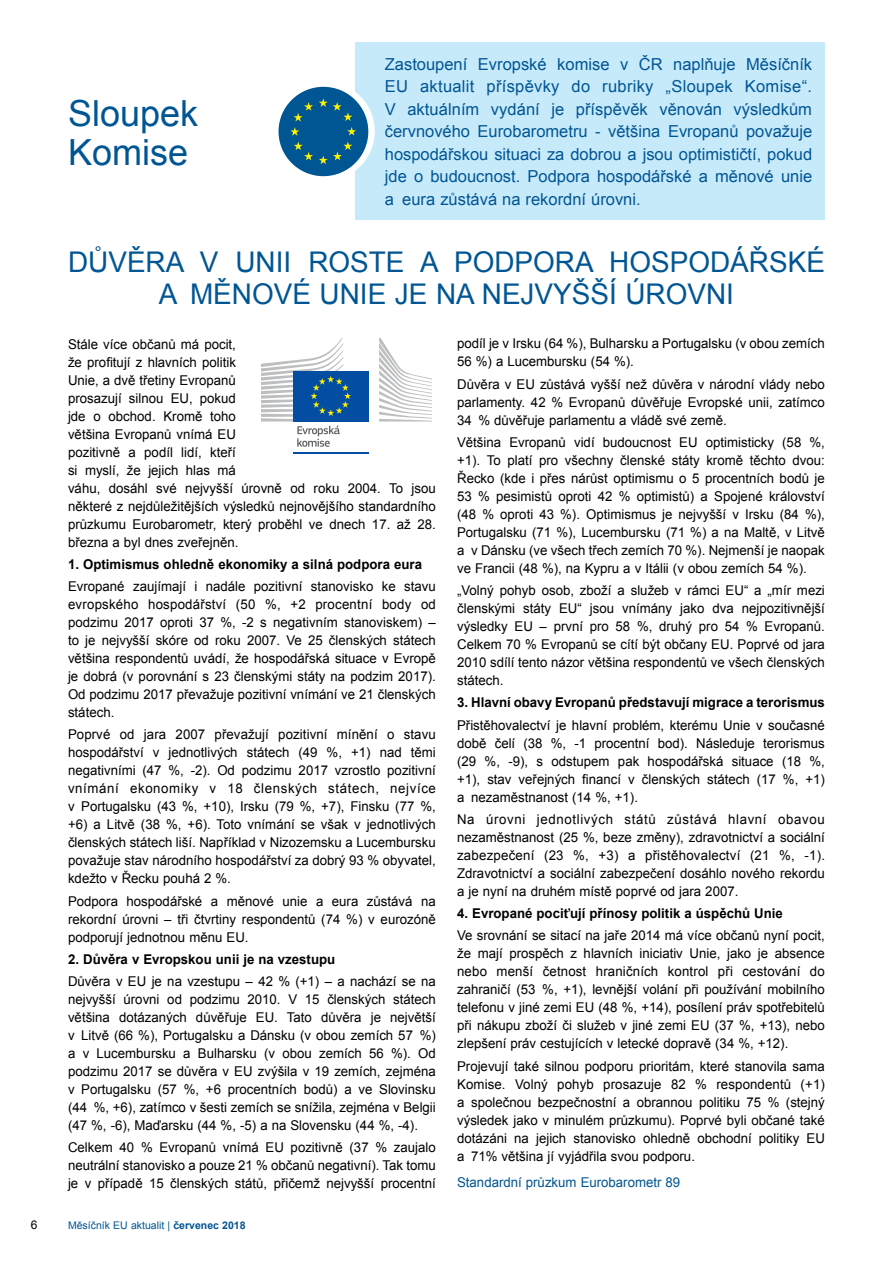
<style>
.page{position:relative;width:893px;height:1263px;background:#fff}
.page>*{position:absolute;margin:0;border:0;box-sizing:border-box;transform-origin:0 0}
.t1{font:36px/39px "Arial";color:#005593}
.t2{font:28.5px "Arial";color:#005593}
.t3{font:16.5px/22.5px "Arial";color:#005593;text-align:justify}
.t4{font:13.5px/18px "Arial";color:#000;text-align:justify}
.t5{font:700 13.5px "Arial";color:#000}
.t6{font:13.5px "Arial";color:#005593}
.t7{font:12px "Arial";color:#000}
.t8{font:10.5px "Arial";color:#005593}
.s1{font-weight:700}
</style>
<div class="page">
<div style="left:355px;top:43px;width:470px;height:177px;background:#c7eafb"></div>
<svg style="left:282px;top:83px;width:93px;height:97px"></svg>
<div style="left:279px;top:87px;width:89px;height:89px;background:#005593;border-radius:50%"></div>
<svg style="left:319px;top:98px;width:33px;height:23px"></svg>
<svg style="left:294px;top:102px;width:19px;height:19px"></svg>
<svg style="left:290px;top:127px;width:9px;height:9px"></svg>
<svg style="left:294px;top:142px;width:19px;height:18px"></svg>
<svg style="left:319px;top:142px;width:33px;height:22px"></svg>
<svg style="left:347px;top:127px;width:9px;height:9px"></svg>
<div style="left:293px;top:371px;width:75px;height:50px;background:#034ea2"></div>
<hr style="left:293px;top:452px;width:75px;height:2px;background:#034ea2">
<svg style="left:379px;top:339px;width:53px;height:82px"></svg>
<svg style="left:261px;top:339px;width:90px;height:108px"></svg>
<p class="t7" style="left:31px;top:1217px;width:8px">6</p>
<h1 class="t1" style="left:68px;top:94px;width:132px">Sloupek<br>Komise</h1>
<p class="t3" style="left:385px;top:53px;width:429px">Zastoupení Evropské komise v ČR naplňuje Měsíčník EU aktualit příspěvky do rubriky „Sloupek Komise“.<br>V aktuálním vydání je příspěvěk věnován výsledkům červnového Eurobarometru - většina Evropanů považuje hospodářskou situaci za dobrou a jsou optimističtí, pokud jde o budoucnost. Podpora hospodářské a měnové unie a eura zůstává na rekordní úrovni.</p>
<h2 class="t2" style="left:68px;top:244px;width:97px">Důvěra</h2>
<h2 class="t2" style="left:200px;top:244px;width:128px">v Unii roste</h2>
<h2 class="t2" style="left:420px;top:244px;width:55px">a podpora</h2>
<h2 class="t2" style="left:609px;top:244px;width:21px">hospod</h2>
<h2 class="t2" style="left:730px;top:244px;width:96px">ářské</h2>
<h2 class="t2" style="left:159px;top:275px;width:19px">am</h2>
<h2 class="t2" style="left:213px;top:275px;width:40px">ěnov</h2>
<h2 class="t2" style="left:292px;top:275px;width:208px">é unieje na nejv</h2>
<h2 class="t2" style="left:553px;top:275px;width:113px">yšší úrovn</h2>
<h2 class="t2" style="left:726px;top:275px;width:9px">i</h2>
<p class="t4" style="left:68px;top:335px;width:369px;text-align:left">Stále více občanů má pocit,<br>že profitují z hlavních politik<br>Unie, a dvě třetiny Evropanů<br>prosazují silnou EU, pokud<br>jde o obchod. Kromě toho<br>většina Evropanů vnímá EU<br>pozitivně a podíl lidí, kteří<br>si myslí, že jejich hlas má<br>váhu, dosáhl své nejvyšší úrovně od roku 2004. To jsou některé z nejdůležitějších výsledků nejnovějšího standardního průzkumu Eurobarometr, který proběhl ve dnech 17. až 28. března a byl dnes zveřejněn.</p>
<p class="t5" style="left:68px;top:555px;width:356px">1. Optimismus ohledně ekonomiky a silná podpora eura</p>
<p class="t4" style="left:68px;top:577px;width:369px">Evropané zaujímají i nadále pozitivní stanovisko ke stavu evropského hospodářství (50 %, +2 procentní body od podzimu 2017 oproti 37 %, -2 s negativním stanoviskem) – to je nejvyšší skóre od roku 2007. Ve 25 členských státech většina respondentů uvádí, že hospodářská situace v Evropě je dobrá (v porovnání s 23 členskými státy na podzim 2017).<br>Od podzimu 2017 převažuje pozitivní vnímání ve 21 členských státech.</p>
<p class="t4" style="left:68px;top:726px;width:369px">Poprvé od jara 2007 převažují pozitivní mínění o stavu hospodářství v jednotlivých státech (49 %, +1) nad těmi negativními (47 %, -2). Od podzimu 2017 vzrostlo pozitivní vnímání ekonomiky v 18 členských státech, nejvíce v Portugalsku (43 %, +10), I rsku (79 %, +7), Finsku (77 %, +6) a Litvě (38 %, +6). Toto vnímání se však v jednotlivých členských státech liší. Například v Nizozemsku a Lucembursku považuje stav národního hospodářství za dobrý 93 % obyvatel, kdežto v Řecku pouhá 2 %.</p>
<p class="t4" style="left:68px;top:892px;width:369px">Podpora hospodářské a měnové unie a eura zůstává na rekordní úrovni – tři čtvrtiny respondentů (74 %) v eurozóně podporují jednotnou měnu EU.</p>
<p class="t5" style="left:68px;top:950px;width:269px">2. Důvěra v Evropskou unii je na vzestupu</p>
<p class="t4" style="left:68px;top:972px;width:369px">Důvěra v EU je na vzestupu – 42 % (+1) – a nachází se na nejvyšší úrovni od podzimu 2010. V 15 členských státech většina dotázaných důvěřuje EU. Tato důvěra je největší v Litvě (66 %), Portugalsku a Dánsku (v obou zemích 57 %) a v Lucembursku a Bulharsku (v obou zemích 56 %). Od podzimu 2017 se důvěra v EU zvýšila v 19 zemích, zejména v Portugalsku (57 %, +6 procentních bodů) a ve Slovinsku (44 %, +6), zatímco v šesti zemích se snížila, zejména v Belgii (47 %, -6), Maďarsku (44 %, -5) a na Slovensku (44 %, -4).</p>
<p class="t4" style="left:68px;top:1139px;width:369px">Celkem 40 % Evropanů vnímá EU pozitivně (37 % zaujalo neutrální stanovisko a pouze 21 % občanů negativní). Tak tomu je v případě 15 členských států, přičemž nejvyšší procentní</p>
<p class="t8" style="left:68px;top:1219px;width:179px">Měsíčník EU aktualit | <span class="s1">červenec 2018</span></p>
<p class="t4" style="left:457px;top:335px;width:369px">podíl je v I rsku (64 %), Bulharsku a Portugalsku (v obou zemích<br>56 %) a Lucembursku (54 %).</p>
<p class="t4" style="left:457px;top:375px;width:369px">Důvěra v EU zůstává vyšší než důvěra v národní vlády nebo parlamenty. 42 % Evropanů důvěřuje Evropské unii, zatímco 34 % důvěřuje parlamentu a vládě své země.</p>
<p class="t4" style="left:457px;top:433px;width:369px">Většina Evropanů vidí budoucnost EU optimisticky (58 %, +1). To platí pro všechny členské státy kromě těchto dvou:<br>Řecko (kde i přes nárůst optimismu o 5 procentních bodů je 53 % pesimistů oproti 42 % optimistů) a Spojené království (48 % oproti 43 %). Optimismus je nejvyšší v I rsku (84 %), Portugalsku (71 %), Lucembursku (71 %) a na Maltě, v Litvě a v Dánsku (ve všech třech zemích 70 %). Nejmenší je naopak ve Francii (48 %), na Kypru a v Itálii (v obou zemích 54 %).</p>
<p class="t4" style="left:457px;top:581px;width:369px">„Volný pohyb osob, zboží a služeb v rámci EU“ a „mír mezi členskými státy EU“ jsou vnímány jako dva nejpozitivnější výsledky EU – první pro 58 %, druhý pro 54 % Evropanů.<br>Celkem 70 % Evropanů se cítí být občany EU. Poprvé od jara 2010 sdílí tento názor většina respondentů ve všech členských státech.</p>
<p class="t5" style="left:457px;top:694px;width:369px">3. Hlavní obavy Evropanů představují migrace a terorismus</p>
<p class="t4" style="left:457px;top:716px;width:369px">Přistěhovalectví je hlavní problém, kterému Unie v současné době čelí (38 %, -1 procentní bod). Následuje terorismus (29 %, -9), s odstupem pak hospodářská situace (18 %, +1), stav veřejných financí v členských státech (17 %, +1) a nezaměstnanost (14 %, +1).</p>
<p class="t4" style="left:457px;top:810px;width:369px">Na úrovni jednotlivých států zůstává hlavní obavou nezaměstnanost (25 %, beze změny), zdravotnictví a sociální zabezpečení (23 %, +3) a přistěhovalectví (21 %, -1).<br>Zdravotnictví a sociální zabezpečení dosáhlo nového rekordu a je nyní na druhém místě poprvé od jara 2007.</p>
<p class="t5" style="left:457px;top:904px;width:327px">4. Evropané pociťují přínosy politik a úspěchů Unie</p>
<p class="t4" style="left:457px;top:927px;width:369px">Ve srovnání se sitací na jaře 2014 má více občanů nyní pocit, že mají prospěch z hlavních iniciativ Unie, jako je absence nebo menší četnost hraničních kontrol při cestování do zahraničí (53 %, +1), levnější volání při používání mobilního telefonu v jiné zemi EU (48 %, +14), posílení práv spotřebitelů při nákupu zboží či služeb v jiné zemi EU (37 %, +13), nebo zlepšení práv cestujících v letecké dopravě (34 %, +12).</p>
<p class="t4" style="left:457px;top:1057px;width:369px">Projevují také silnou podporu prioritám, které stanovila sama Komise. Volný pohyb prosazuje 82 % respondentů (+1) a společnou bezpečnostní a obrannou politiku 75 % (stejný výsledek jako v minulém průzkumu). Poprvé byli občané také dotázáni na jejich stanovisko ohledně obchodní politiky EU a 71% většina jí vyjádřila svou podporu.</p>
<p class="t6" style="left:457px;top:1173px;width:225px">Standardní průzkum Eurobarometr 89</p>
</div>
